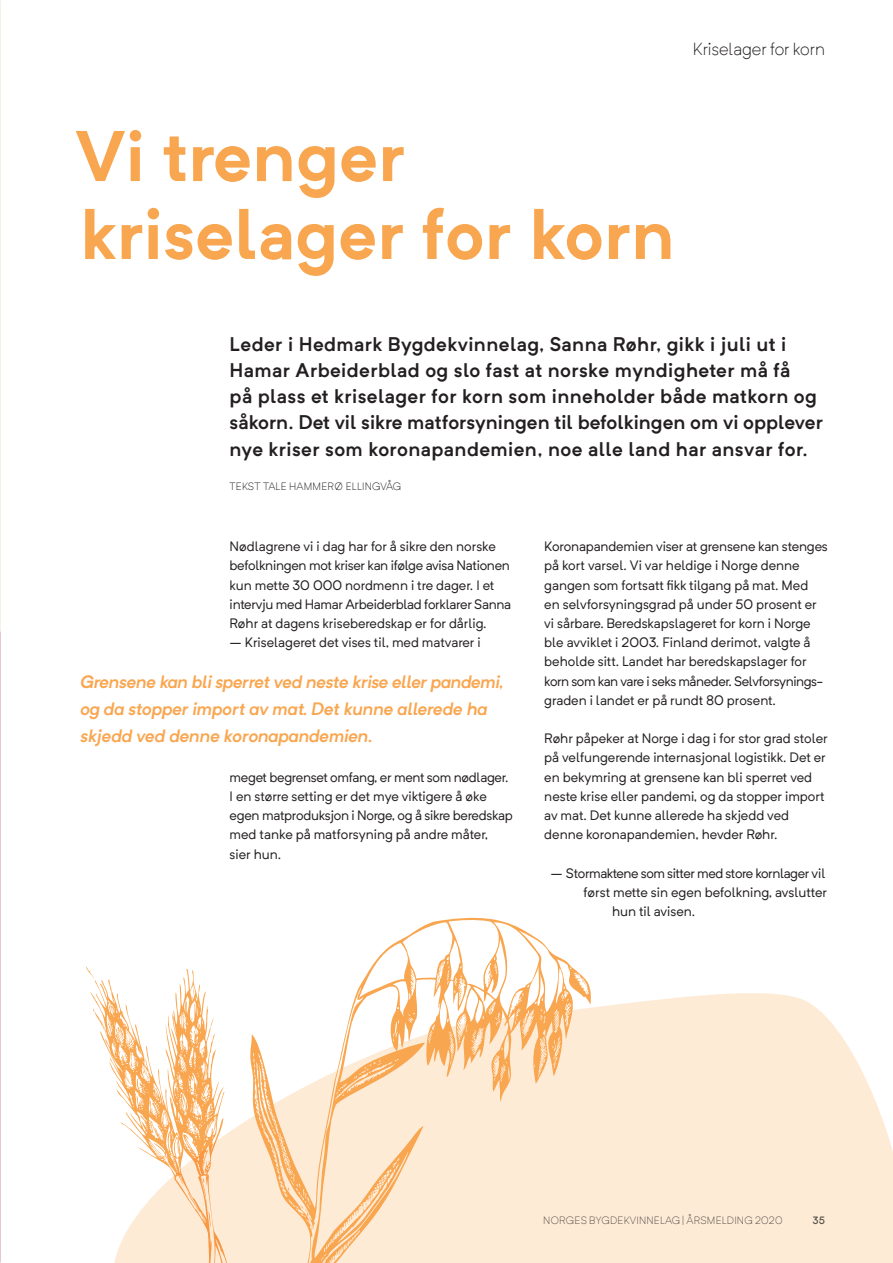
<style>
.page{position:relative;width:893px;height:1263px;background:#fff}
.page>*{position:absolute;margin:0;border:0;box-sizing:border-box;transform-origin:0 0}
.t1{font:700 70.5px "Neutrif Pro";color:#f9a650}
.t2{font:600 19.5px/26.2px "Neutrif Pro";letter-spacing:.02em;color:#231f20}
.t3{font:italic 600 17.7px/27.2px "Neutrif Pro";letter-spacing:-.01em;color:#f9a650}
.t4{font:300 17.25px "Neutrif Pro";color:#231f20}
.t5{font:13.5px/19.2px "Neutrif Pro";color:#231f20}
.t6{font:13.5px/19.2px "Neutrif Pro";letter-spacing:-.02em;color:#231f20}
.t7{font:13.5px "Neutrif Pro";letter-spacing:-.03em;color:#231f20}
.t8{font:300 10.5px "Neutrif Pro";letter-spacing:.02em;color:#57585a}
.t9{font:300 10.5px "Neutrif Pro";letter-spacing:.02em;color:#231f20}
.t10{font:500 10.5px "Neutrif Pro";color:#57585a}
</style>
<div class="page">
<svg style="left:90px;top:981px;width:803px;height:282px;fill:#feebd6"></svg>
<hr style="left:0;top:0;width:1px;height:631px;background:#dbdbdb">
<svg style="left:250px;top:917px;width:341px;height:346px;fill:#feebd6"></svg>
<svg style="left:514px;top:994px;width:3px;height:4px"></svg>
<svg style="left:301px;top:1205px;width:8px;height:12px"></svg>
<p class="t4" style="left:693px;top:39px;width:134px">Kriselager for korn</p>
<h1 class="t1" style="left:75px;top:108px;width:331px">Vi trenger</h1>
<h1 class="t1" style="left:80px;top:186px;width:596px">kriselager for korn</h1>
<p class="t2" style="left:230px;top:330px;width:595px">Leder i Hedmark Bygdekvinnelag, Sanna Røhr, gikk i juli ut i Hamar Arbeiderblad og slo fast at norske myndigheter må få<br>på plass et kriselager for korn som inneholder både matkorn og såkorn. Det vil sikre matforsyningen til befolkingen om vi opplever nye kriser som koronapandemien, noe alle land har ansvar for.</p>
<p class="t9" style="left:230px;top:480px;width:173px">TEKST TALE HAMMERØ ELLINGVÅG</p>
<p class="t6" style="left:230px;top:537px;width:283px">Nødlagrene vi i dag har for å sikre den norske befolkningen mot kriser kan ifølge avisa Nationen kun mette 30 000 nordmenn i tre dager. I et intervju med Hamar Arbeiderblad forklarer Sanna Røhr at dagens kriseberedskap er for dårlig.</p>
<p class="t5" style="left:230px;top:633px;width:253px">– Kriselageret det vises til, med matvarer i</p>
<h3 class="t3" style="left:81px;top:667px;width:425px">Grensene kan bli sperret ved neste krise eller pandemi, og da stopper import av mat. Det kunne allerede ha skjedd ved denne koronapandemien.</h3>
<p class="t6" style="left:230px;top:767px;width:285px">meget begrenset omfang, er ment som nødlager.<br>I en større setting er det mye viktigere å øke egen matproduksjon i Norge, og å sikre beredskap med tanke på matforsyning på andre måter, sier hun.</p>
<p class="t5" style="left:544px;top:537px;width:285px">Koronapandemien viser at grensene kan stenges på kort varsel. Vi var heldige i Norge denne gangen som fortsatt fikk tilgang på mat. Med<br>en selvforsyningsgrad på under 50 prosent er vi sårbare. Beredskapslageret for korn i Norge ble avviklet i 2003. Finland derimot, valgte å beholde sitt. Landet har beredskapslager for korn som kan vare i seks måneder. Selvforsynings&shy;graden i landet er på rundt 80 prosent.</p>
<p class="t5" style="left:544px;top:729px;width:285px">Røhr påpeker at Norge i dag i for stor grad stoler på velfungerende internasjonal logistikk. Det er en bekymring at grensene kan bli sperret ved neste krise eller pandemi, og da stopper import av mat. Det kunne allerede ha skjedd ved denne koronapandemien, hevder Røhr.</p>
<p class="t7" style="left:551px;top:864px;width:276px">– Stormaktene som sitter med store kornlager vil</p>
<p class="t5" style="left:584px;top:882px;width:245px">først mette sin egen befolkning, avslutter</p>
<p class="t5" style="left:612px;top:901px;width:85px">hun til avisen.</p>
<p class="t8" style="left:543px;top:1214px;width:241px">NORGES BYGDEKVINNELAG | ÅRSMELDING 2020</p>
<p class="t10" style="left:812px;top:1214px;width:14px">35</p>
</div>
